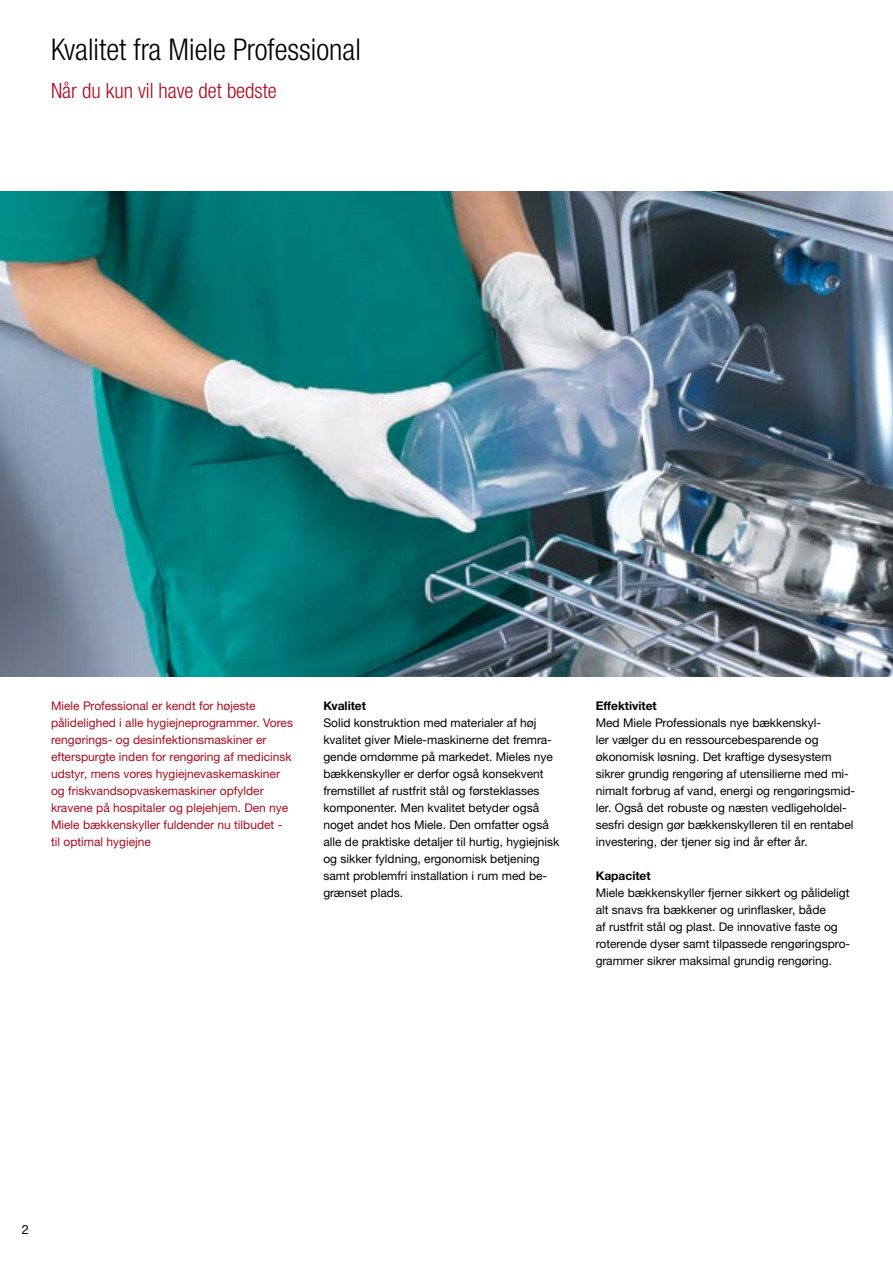
<style>
.page{position:relative;width:893px;height:1263px;background:#fff}
.page>*{position:absolute;margin:0;border:0;box-sizing:border-box;transform-origin:0 0}
.t1{font:300 condensed 30px "Helvetica Neue LTW1 G";color:#000}
.t2{font:300 condensed 21px "Helvetica Neue LTW1 G";color:#a60d1f}
.t3{font:12.75px "Helvetica Neue LTW1 G";color:#000}
.t4{font:12px/17px "Helvetica Neue LTW1 G";color:#000}
.t5{font:12px/17px "Helvetica Neue LTW1 G";color:#a60d1f}
.t6{font:700 12px "Helvetica Neue LTW1 G";color:#000}
</style>
<div class="page">
<img style="left:0;top:191px;width:893px;height:485px">
<h1 class="t1" style="left:51px;top:32px;width:311px">Kvalitet fra Miele Professional</h1>
<h2 class="t2" style="left:51px;top:78px;width:227px">Når du kun vil have det bedste</h2>
<p class="t5" style="left:51px;top:697px;width:244px">Miele Professional er kendt for højeste pålidelighed i alle hygiejneprogrammer. Vores rengørings- og desinfektionsmaskiner er efterspurgte inden for rengøring af medicinsk udstyr, mens vores hygiejnevaskemaskiner og friskvandsopvaskemaskiner opfylder kravene på hospitaler og plejehjem. Den nye Miele bækkenskyller fuldender nu tilbudet - til optimal hygiejne</p>
<p class="t6" style="left:323px;top:698px;width:44px">Kvalitet</p>
<p class="t4" style="left:323px;top:714px;width:237px">Solid konstruktion med materialer af høj kvalitet giver Miele-maskinerne det fremra&shy;gende omdømme på markedet. Mieles nye bækkenskyller er derfor også konsekvent fremstillet af rustfrit stål og førsteklasses komponenter. Men kvalitet betyder også noget andet hos Miele. Den omfatter også alle de praktiske detaljer til hurtig, hygiejnisk og sikker fyldning, ergonomisk betjening samt problemfri installation i rum med be&shy;grænset plads.</p>
<p class="t6" style="left:596px;top:698px;width:63px">Effektivitet</p>
<p class="t4" style="left:596px;top:714px;width:261px">Med Miele Professionals nye bækkenskyl-<br>ler vælger du en ressourcebesparende og økonomisk løsning. Det kraftige dysesystem sikrer grundig rengøring af utensilierne med mi&shy;nimalt forbrug af vand, energi og rengøringsmid&shy;ler. Også det robuste og næsten vedligeholdel&shy;sesfri design gør bækkenskylleren til en rentabel investering, der tjener sig ind år efter år.</p>
<p class="t6" style="left:596px;top:868px;width:57px">Kapacitet</p>
<p class="t4" style="left:596px;top:884px;width:256px">Miele bækkenskyller fjerner sikkert og pålideligt alt snavs fra bækkener og urinflasker, både<br>af rustfrit stål og plast. De innovative faste og roterende dyser samt tilpassede rengøringspro&shy;grammer sikrer maksimal grundig rengøring.</p>
<p class="t3" style="left:22px;top:1221px;width:9px">2</p>
</div>
